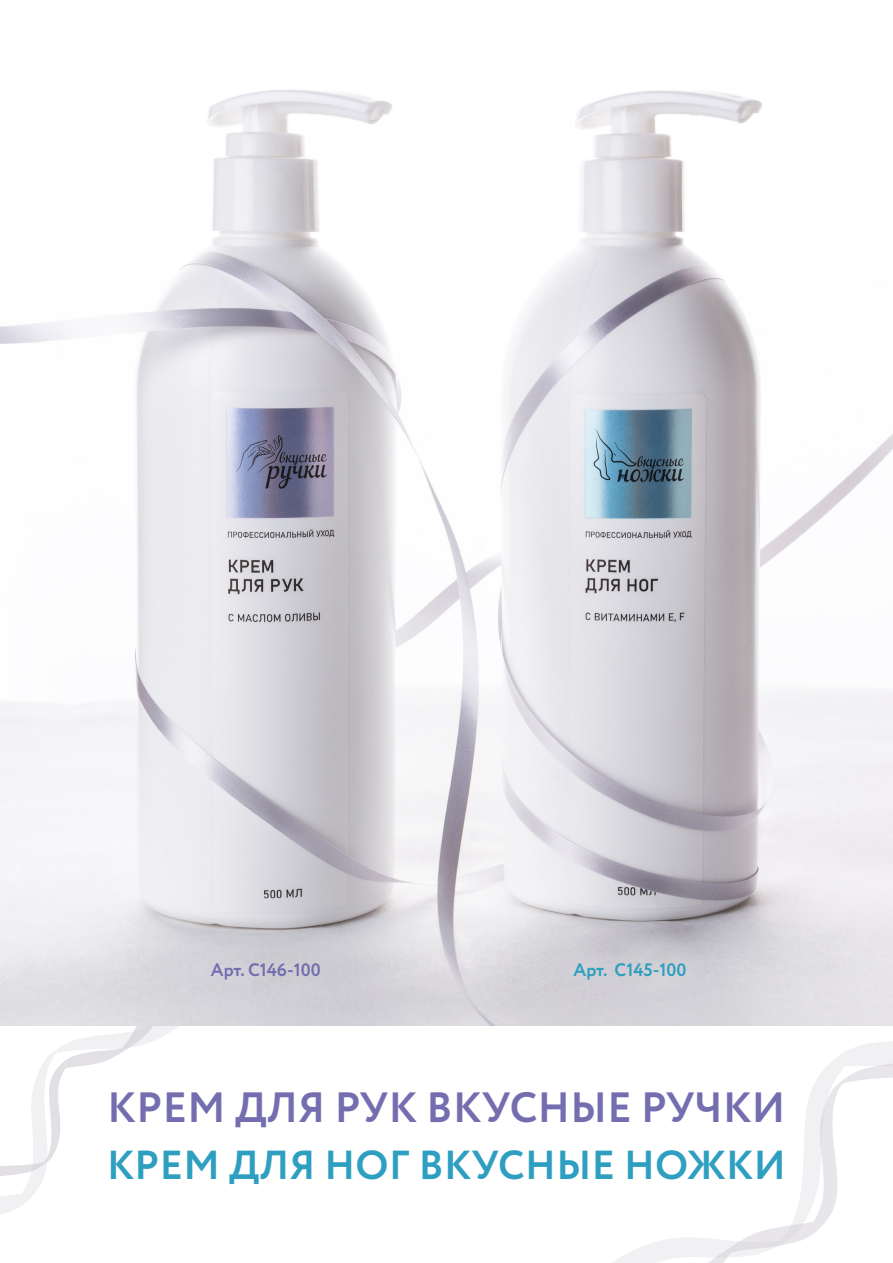
<style>
.page{position:relative;width:893px;height:1263px;background:#fff}
.page>*{position:absolute;margin:0;border:0;box-sizing:border-box;transform-origin:0 0}
.t1{font:700 42.3px "Circe";letter-spacing:.01em;color:#746eb0}
.t2{font:700 40.5px "Circe";letter-spacing:.01em;color:#2e9fc0}
.t3{font:700 18px "Circe";color:#746eb0}
.t4{font:700 18px "Circe";color:#2e9fc0}
</style>
<div class="page">
<svg style="left:0;top:1026px;width:178px;height:188px"></svg>
<img style="left:0;top:90px;width:893px;height:936px">
<svg style="left:612px;top:1041px;width:281px;height:222px"></svg>
<div style="left:184px;top:933px;width:165px;height:74px;background:#cfced3"></div>
<svg style="left:546px;top:933px;width:169px;height:74px;background:#cdcbd1"></svg>
<p class="t3" style="left:211px;top:958px;width:111px">Арт. С146-100</p>
<p class="t4" style="left:573px;top:958px;width:114px">Арт. С145-100</p>
<p class="t1" style="left:108px;top:1079px;width:679px">КРЕМ ДЛЯ РУК ВКУСНЫЕ РУЧКИ</p>
<p class="t2" style="left:107px;top:1138px;width:680px">КРЕМ ДЛЯ НОГ ВКУСНЫЕ НОЖКИ</p>
</div>
